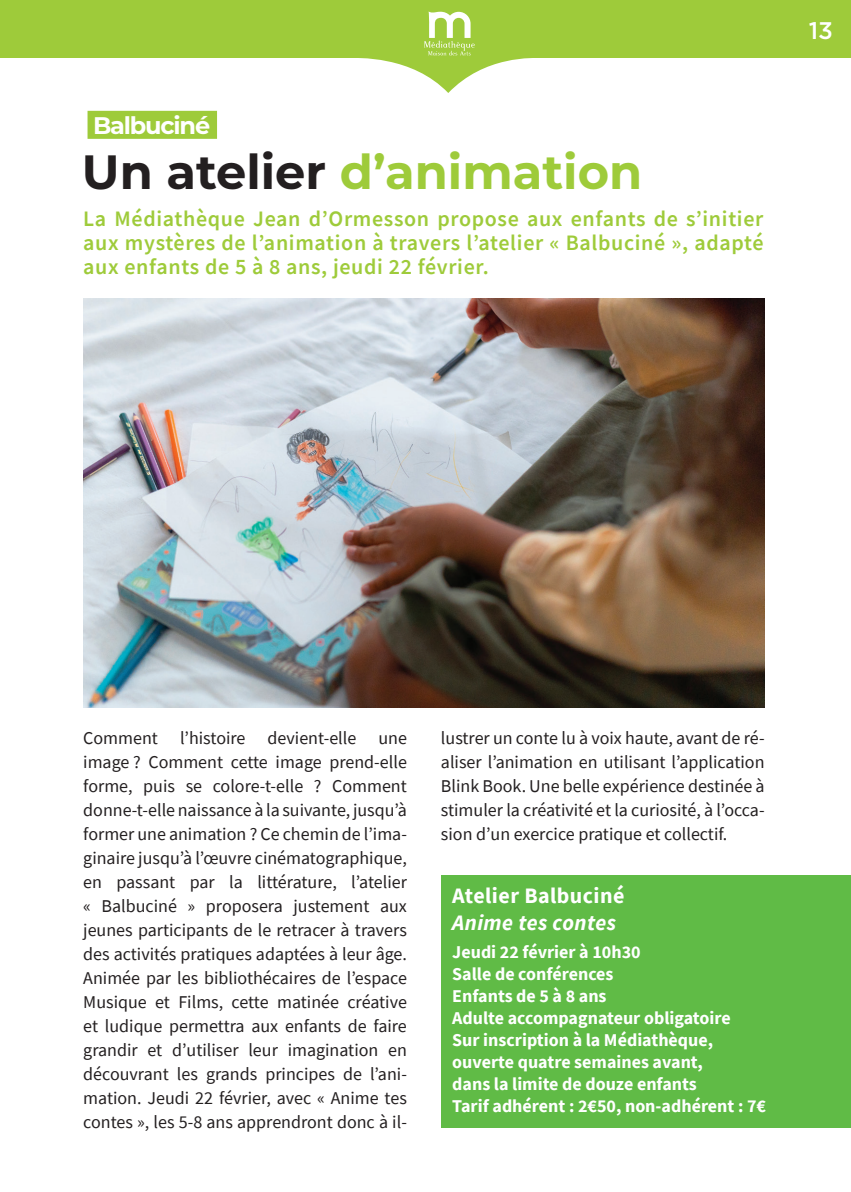
<style>
.page{position:relative;width:851px;height:1192px;background:#fff}
.page>*{position:absolute;margin:0;border:0;box-sizing:border-box;transform-origin:0 0}
.t1{font:700 48px "Montserrat";color:#9ecb3a}
.t2{font:700 24px "Montserrat";letter-spacing:-.05em;color:#fff}
.t3{font:500 24px "Gotham";color:#fff}
.t4{font:600 22px/24px "Source Sans Pro";letter-spacing:.03em;color:#9ecb3a;text-align:justify}
.t5{font:700 22px "Source Sans Pro";letter-spacing:.02em;color:#fff}
.t6{font:italic 700 22px "Source Sans Pro";letter-spacing:.02em;color:#fff}
.t7{font:18px/24px "Source Sans Pro";color:#231f20;text-align:justify}
.t8{font:700 18px/22px "Source Sans Pro";color:#fff}
.s1{color:#231f20}
</style>
<div class="page">
<div style="left:0;top:0;width:851px;height:58px;background:#9ecb3a"></div>
<svg style="left:360px;top:11px;width:172px;height:82px"></svg>
<div style="left:441px;top:874px;width:410px;height:253px;background:#60bb46"></div>
<div style="left:88px;top:111px;width:129px;height:28px;background:#9ecb3a"></div>
<img style="left:83px;top:298px;width:682px;height:409px">
<h2 class="t2" style="left:93px;top:108px;width:119px">Balbuciné</h2>
<h1 class="t1" style="left:82px;top:137px;width:562px"><span class="s1">Un atelier</span> d’animation</h1>
<p class="t4" style="left:83px;top:206px;width:682px">La Médiathèque Jean d’Ormesson propose aux enfants de s’initier aux mystères de l’animation à travers l’atelier « Balbuciné », adapté aux enfants de 5 à 8 ans, jeudi 22 février.</p>
<h2 class="t3" style="left:809px;top:15px;width:26px">13</h2>
<p class="t7" style="left:83px;top:726px;width:325px">Comment l’histoire devient-elle une image ? Comment cette image prend-elle forme, puis se colore-t-elle ? Comment donne-t-elle naissance à la suivante, jusqu’à former une animation ? Ce chemin de l’ima&shy;ginaire jusqu’à l’œuvre cinématographique, en passant par la littérature, l’atelier « Balbuciné » proposera justement aux jeunes participants de le retracer à travers des activités pratiques adaptées à leur âge.<br>Animée par les bibliothécaires de l’espace Musique et Films, cette matinée créative et ludique permettra aux enfants de faire grandir et d’utiliser leur imagination en découvrant les grands principes de l’ani&shy;mation. Jeudi 22 février, avec « Anime tes contes », les 5-8 ans apprendront donc à il-</p>
<p class="t7" style="left:441px;top:726px;width:325px">lustrer un conte lu à voix haute, avant de ré&shy;aliser l’animation en utilisant l’application Blink Book. Une belle expérience destinée à stimuler la créativité et la curiosité, à l’occa&shy;sion d’un exercice pratique et collectif.</p>
<p class="t5" style="left:452px;top:880px;width:174px">Atelier Balbuciné</p>
<p class="t6" style="left:452px;top:909px;width:165px">Anime tes contes</p>
<p class="t8" style="left:452px;top:940px;width:315px">Jeudi 22 février à 10h30<br>Salle de conférences<br>Enfants de 5 à 8 ans<br>Adulte accompagnateur obligatoire<br>Sur inscription à la Médiathèque, ouverte quatre semaines avant,<br>dans la limite de douze enfants<br>Tarif adhérent : 2€50, non-adhérent : 7€</p>
</div>
